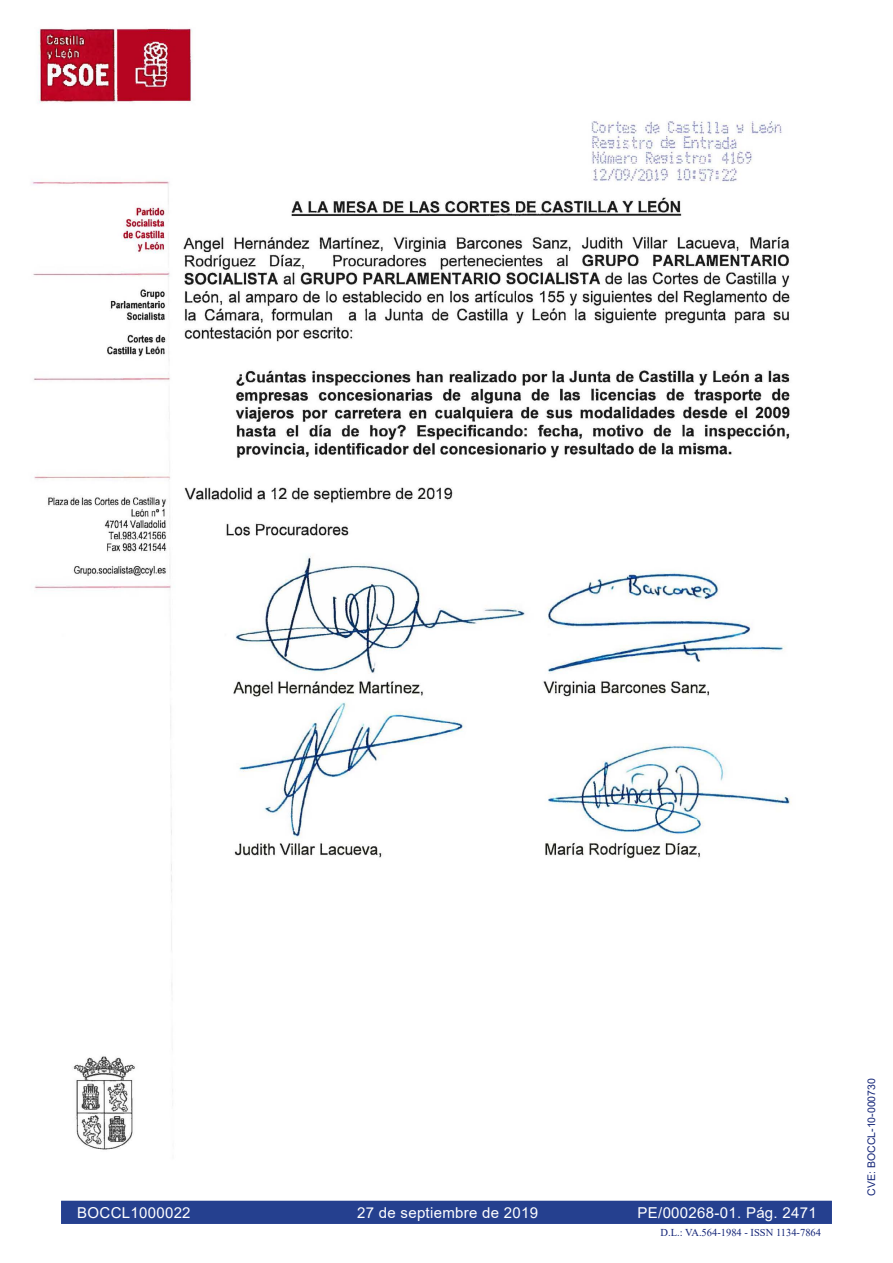
<style>
.page{position:relative;width:893px;height:1263px;background:#fff}
.page>*{position:absolute;margin:0;border:0;box-sizing:border-box;transform-origin:0 0}
.E_CVE{font:15px "Arial";letter-spacing:.02em;color:#fff}
.t1{font:10.5px "Times New Roman";color:#132477}
.t2{font:10.5px "Arial";color:#132477}
</style>
<div class="page">
<div style="left:60px;top:1200px;width:773px;height:25px;background:#25408f"></div>
<div style="left:60px;top:1199px;width:773px;height:26px;border:2px solid #fff"></div>
<img style="left:31px;top:28px;width:802px;height:1172px">
<p class="E_CVE" style="left:77px;top:1202px;width:115px">BOCCL1000022</p>
<p class="E_CVE" style="left:357px;top:1202px;width:183px">27 de septiembre de 2019</p>
<p class="E_CVE" style="left:638px;top:1202px;width:181px">PE/000268-01. Pág. 2471</p>
<p class="t1" style="left:661px;top:1225px;width:162px">D.L.: VA.564-1984 - ISSN 1134-7864</p>
<p class="t2" style="left:864px;top:1195px;width:119px;rotate:-90deg">CVE: BOCCL-10-000730</p>
</div>
